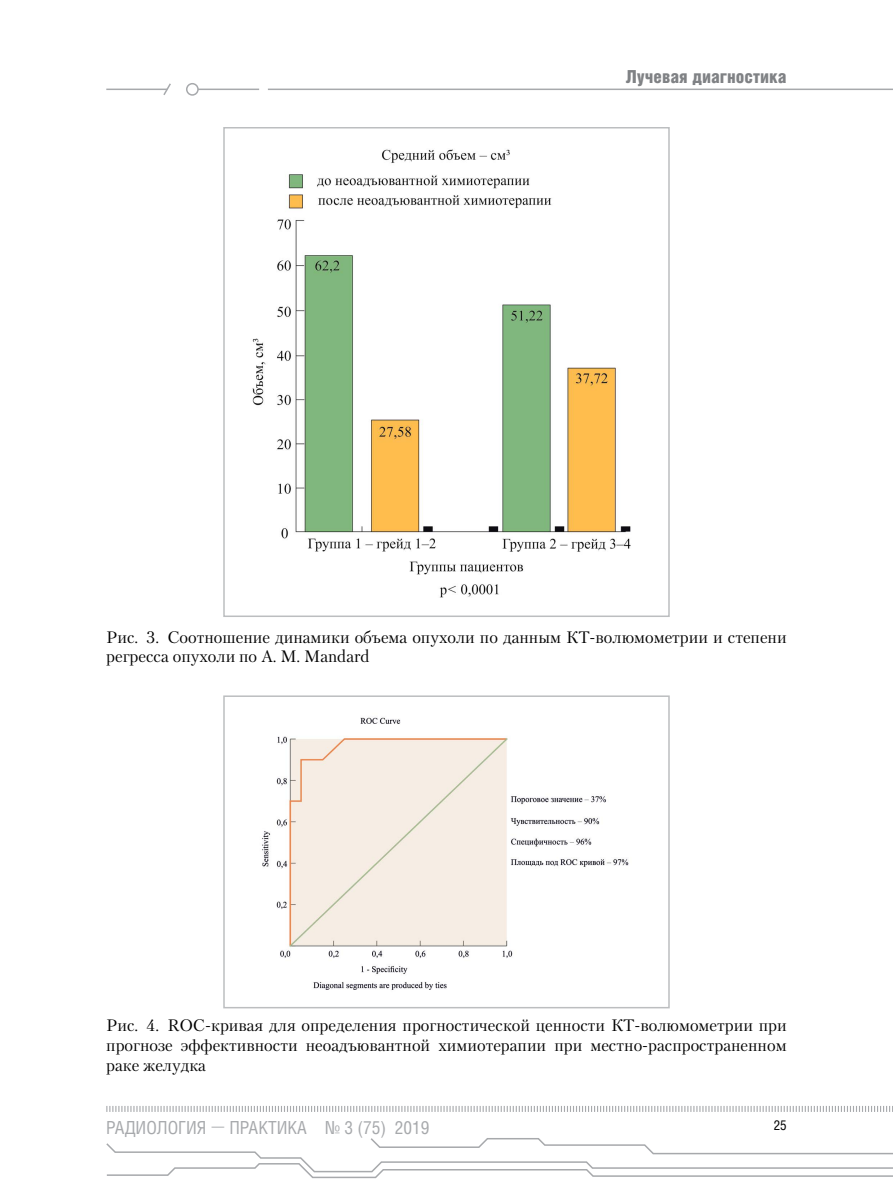
<style>
.page{position:relative;width:893px;height:1191px;background:#fff}
.page>*{position:absolute;margin:0;border:0;box-sizing:border-box;transform-origin:0 0}
.t1{font:18px "Helios Cond";color:#a7a9ac}
.t2{font:900 18px "Helios Cond";color:#808285}
.t3{font:16.5px/19.8px "Petersburg C";color:#000}
.t4{font:13.5px "Helios Cond";color:#000}
.s1{font-family:"Petersburg C";font-weight:700}
</style>
<div class="page">
<svg style="left:106px;top:1106px;width:787px;height:6px"></svg>
<hr style="left:268px;top:89px;width:625px;height:1px;background:#a7a9ac">
<hr style="left:198px;top:89px;width:61px;height:1px;background:#a7a9ac">
<div style="left:186px;top:83px;width:13px;height:13px;border:2px solid #a7a9ac;border-radius:50%"></div>
<hr style="left:106px;top:89px;width:61px;height:1px;background:#a7a9ac">
<svg style="left:162px;top:83px;width:9px;height:12px"></svg>
<svg style="left:106px;top:1138px;width:787px;height:40px"></svg>
<img style="left:252px;top:149px;width:379px;height:449px">
<div style="left:223px;top:127px;width:447px;height:490px;border:2px solid #bcbec0"></div>
<img style="left:262px;top:717px;width:367px;height:273px">
<div style="left:223px;top:695px;width:447px;height:313px;border:2px solid #bcbec0"></div>
<p class="t2" style="left:626px;top:66px;width:162px">Лучевая диагностика</p>
<p class="t3" style="left:106px;top:627px;width:682px">Рис. 3. Соотношение динамики объема опухоли по данным КТ-волюмометрии и степени регресса опухоли по A. M. Mandard</p>
<p class="t3" style="left:106px;top:1015px;width:682px;text-align:justify">Рис. 4. ROC-кривая для определения прогностической ценности КТ-волюмометрии при прогнозе эффективности неоадъювантной химиотерапии при местно-распространенном раке желудка</p>
<p class="t1" style="left:106px;top:1116px;width:325px">РАДИОЛОГИЯ <span class="s1">—</span> ПРАКТИКА № 3 (75) 2019</p>
<p class="t4" style="left:774px;top:1117px;width:14px">25</p>
</div>
